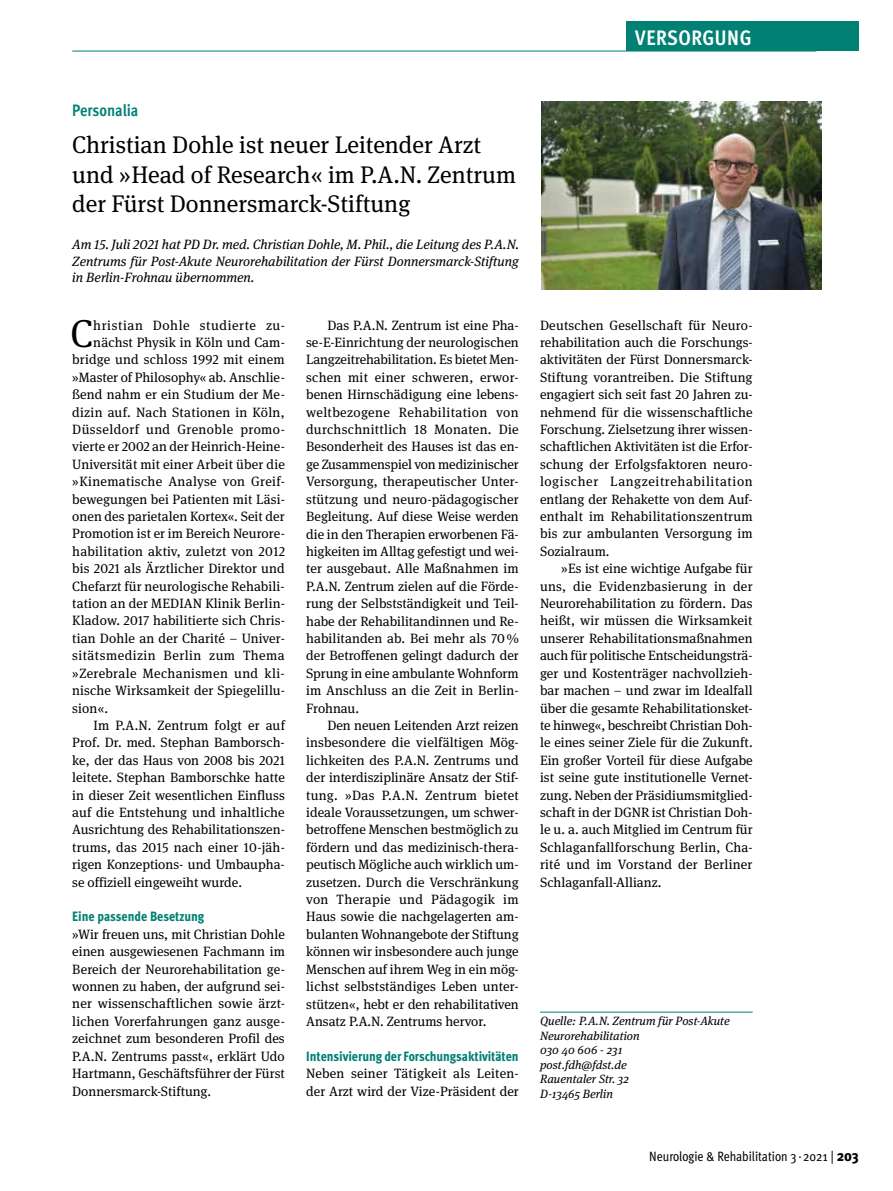
<style>
.page{position:relative;width:893px;height:1191px;background:#fff}
.page>*{position:absolute;margin:0;border:0;box-sizing:border-box;transform-origin:0 0}
.t1{font:38.7px "Meta Serif Pro";color:#000}
.t2{font:24px/29.2px "Meta Serif Pro";color:#000}
.t3{font:700 21px "Meta Cond OT";letter-spacing:.03em;color:#fff}
.t4{font:700 16.5px "Meta Cond OT";color:#008174}
.t5{font:13.5px/17.4px "Meta Serif Pro";letter-spacing:.01em;color:#000;text-align:justify}
.t6{font:italic 13.5px/16.2px "Meta Serif Pro";color:#000;text-align:justify}
.t7{font:800 13.5px "Meta Cond OT";color:#008174}
.t8{font:13.5px "Meta Cond OT";color:#000}
.t9{font:13.5px "Meta Serif Pro";letter-spacing:.03em;color:#000}
.t10{font:13.5px "Meta Serif Pro";letter-spacing:.035em;color:#000}
.t11{font:13.5px "Meta Serif Pro";letter-spacing:.045em;color:#000}
.t12{font:italic 12px/14.4px "Meta Serif Pro";color:#000}
.s1{font-weight:800;font-size:15px}
</style>
<div class="page">
<hr style="left:540px;top:1011px;width:213px;height:1px;background:#008174">
<img style="left:541px;top:102px;width:281px;height:187px">
<hr style="left:72px;top:51px;width:744px;height:1px;background:#008174">
<div style="left:627px;top:21px;width:232px;height:30px;background:#008174"></div>
<h3 class="t3" style="left:635px;top:24px;width:118px">VERSORGUNG</h3>
<p class="t4" style="left:72px;top:100px;width:68px">Personalia</p>
<h2 class="t2" style="left:72px;top:129px;width:445px">Christian Dohle ist neuer Leitender Arzt und »Head of Research« im P.A.N. Zentrum der Fürst Donnersmarck-Stiftung</h2>
<p class="t6" style="left:72px;top:236px;width:448px">Am 15. Juli 2021 hat PD Dr. med. Christian Dohle, M. Phil., die Leitung des P.A.N.<br>Zentrums für Post-Akute Neurorehabilitation der Fürst Donnersmarck-Stiftung in Berlin-Frohnau übernommen.</p>
<h1 class="t1" style="left:71px;top:305px;width:24px">C</h1>
<p class="t11" style="left:93px;top:315px;width:193px">hristian Dohle studierte zu-</p>
<p class="t5" style="left:93px;top:333px;width:193px">nächst Physik in Köln und Cam-</p>
<p class="t5" style="left:72px;top:350px;width:214px">bridge und schloss 1992 mit einem</p>
<p class="t5" style="left:72px;top:368px;width:214px">»Master of Philosophy« ab. Anschlie-</p>
<p class="t5" style="left:72px;top:385px;width:214px">ßend nahm er ein Studium der Me-</p>
<p class="t5" style="left:72px;top:402px;width:214px">dizin auf. Nach Stationen in Köln,</p>
<p class="t9" style="left:72px;top:419px;width:214px">Düsseldorf und Grenoble promo-</p>
<p class="t5" style="left:72px;top:437px;width:214px">vierte er 2002 an der Heinrich-Heine-</p>
<p class="t5" style="left:72px;top:455px;width:214px">Universität mit einer Arbeit über die</p>
<p class="t5" style="left:72px;top:472px;width:214px">»Kinematische Analyse von Greif-</p>
<p class="t5" style="left:72px;top:489px;width:214px">bewegungen bei Patienten mit Läsi-</p>
<p class="t5" style="left:72px;top:507px;width:214px">onen des parietalen Kortex«. Seit der</p>
<p class="t5" style="left:72px;top:524px;width:214px">Promotion ist er im Bereich Neurore-</p>
<p class="t5" style="left:72px;top:542px;width:214px">habilitation aktiv, zuletzt von 2012</p>
<p class="t5" style="left:72px;top:559px;width:214px">bis 2021 als Ärztlicher Direktor und</p>
<p class="t5" style="left:72px;top:576px;width:214px">Chefarzt für neurologische Rehabili-</p>
<p class="t5" style="left:72px;top:594px;width:214px">tation an der MEDIAN Klinik Berlin-</p>
<p class="t5" style="left:72px;top:611px;width:213px">Kladow. 2017 habilitierte sich Chris-</p>
<p class="t5" style="left:72px;top:629px;width:214px">tian Dohle an der Charité – Univer-</p>
<p class="t10" style="left:72px;top:646px;width:214px">sitätsmedizin Berlin zum Thema</p>
<p class="t5" style="left:72px;top:663px;width:214px">»Zerebrale Mechanismen und kli-</p>
<p class="t5" style="left:72px;top:681px;width:214px">nische Wirksamkeit der Spiegelillu-</p>
<p class="t5" style="left:72px;top:698px;width:37px">sion«.</p>
<p class="t5" style="left:94px;top:716px;width:193px">Im P.A.N. Zentrum folgt er auf</p>
<p class="t5" style="left:72px;top:733px;width:214px">Prof. Dr. med. Stephan Bamborsch-</p>
<p class="t5" style="left:72px;top:750px;width:214px">ke, der das Haus von 2008 bis 2021</p>
<p class="t5" style="left:72px;top:768px;width:214px">leitete. Stephan Bamborschke hatte</p>
<p class="t5" style="left:72px;top:785px;width:214px">in dieser Zeit wesentlichen Einfluss</p>
<p class="t5" style="left:72px;top:803px;width:214px">auf die Entstehung und inhaltliche</p>
<p class="t5" style="left:72px;top:820px;width:214px">Ausrichtung des Rehabilitationszen-</p>
<p class="t5" style="left:72px;top:837px;width:214px">trums, das 2015 nach einer 10-jäh-</p>
<p class="t5" style="left:72px;top:855px;width:214px">rigen Konzeptions- und Umbaupha-</p>
<p class="t5" style="left:72px;top:872px;width:171px">se offiziell eingeweiht wurde.</p>
<p class="t7" style="left:72px;top:908px;width:133px">Eine passende Besetzung</p>
<p class="t5" style="left:72px;top:924px;width:214px">»Wir freuen uns, mit Christian Dohle einen ausgewiesenen Fachmann im Bereich der Neurorehabilitation ge&shy;wonnen zu haben, der aufgrund sei&shy;ner wissenschaftlichen sowie ärzt&shy;lichen Vorerfahrungen ganz ausge&shy;zeichnet zum besonderen Profil des P.A.N. Zentrums passt«, erklärt Udo Hartmann, Geschäftsführer der Fürst Donnersmarck-Stiftung.</p>
<p class="t5" style="left:306px;top:315px;width:214px;text-indent:21px">Das P.A.N. Zentrum ist eine Pha&shy;se-E-Einrichtung der neurologischen Langzeitrehabilitation. Es bietet Men&shy;schen mit einer schweren, erwor&shy;benen Hirnschädigung eine lebens&shy;weltbezogene Rehabilitation von durchschnittlich 18 Monaten. Die Besonderheit des Hauses ist das en&shy;ge Zusammenspiel von medizinischer Versorgung, therapeutischer Unter&shy;stützung und neuro-pädagogischer Begleitung. Auf diese Weise werden die in den Therapien erworbenen Fä&shy;higkeiten im Alltag gefestigt und wei&shy;ter ausgebaut. Alle Maßnahmen im P.A.N. Zentrum zielen auf die Förde&shy;rung der Selbstständigkeit und Teil&shy;habe der Rehabilitandinnen und Re&shy;habilitanden ab. Bei mehr als 70% der Betroffenen gelingt dadurch der Sprung in eine ambulante Wohnform im Anschluss an die Zeit in Berlin-Frohnau.</p>
<p class="t5" style="left:306px;top:716px;width:214px;text-indent:21px">Den neuen Leitenden Arzt reizen insbesondere die vielfältigen Mög&shy;lichkeiten des P.A.N. Zentrums und der interdisziplinäre Ansatz der Stif&shy;tung. »Das P.A.N. Zentrum bietet ideale Voraussetzungen, um schwer&shy;betroffene Menschen bestmöglich zu fördern und das medizinisch-thera&shy;peutisch Mögliche auch wirklich um&shy;zusetzen. Durch die Verschränkung von Therapie und Pädagogik im Haus sowie die nachgelagerten am&shy;bulanten Wohnangebote der Stiftung können wir insbesondere auch junge Menschen auf ihrem Weg in ein mög&shy;lichst selbstständiges Leben unter&shy;stützen«, hebt er den rehabilitativen Ansatz P.A.N. Zentrums hervor.</p>
<p class="t7" style="left:306px;top:1047px;width:214px">Intensivierung der Forschungsaktivitäten</p>
<p class="t5" style="left:306px;top:1064px;width:214px">Neben seiner Tätigkeit als Leiten&shy;der Arzt wird der Vize-Präsident der</p>
<p class="t5" style="left:540px;top:315px;width:214px">Deutschen Gesellschaft für Neuro&shy;rehabilitation auch die Forschungs&shy;aktivitäten der Fürst Donnersmarck-Stiftung vorantreiben. Die Stiftung engagiert sich seit fast 20 Jahren zu&shy;nehmend für die wissenschaftliche Forschung. Zielsetzung ihrer wissen&shy;schaftlichen Aktivitäten ist die Erfor&shy;schung der Erfolgsfaktoren neuro&shy;logischer Langzeitrehabilitation entlang der Rehakette von dem Auf&shy;enthalt im Rehabilitationszentrum bis zur ambulanten Versorgung im Sozialraum.</p>
<p class="t5" style="left:540px;top:559px;width:214px;text-indent:21px">»Es ist eine wichtige Aufgabe für uns, die Evidenzbasierung in der Neurorehabilitation zu fördern. Das heißt, wir müssen die Wirksamkeit unserer Rehabilitationsmaßnahmen auch für politische Entscheidungsträ&shy;ger und Kostenträger nachvollzieh&shy;bar machen – und zwar im Idealfall über die gesamte Rehabilitationsket&shy;te hinweg«, beschreibt Christian Doh&shy;le eines seiner Ziele für die Zukunft.<br>Ein großer Vorteil für diese Aufgabe ist seine gute institutionelle Vernet&shy;zung. Neben der Präsidiumsmitglied&shy;schaft in der DGNR ist Christian Doh&shy;le u. a. auch Mitglied im Centrum für Schlaganfallforschung Berlin, Cha&shy;rité und im Vorstand der Berliner Schlaganfall-Allianz.</p>
<p class="t12" style="left:540px;top:1013px;width:191px">Quelle: P.A.N. Zentrum für Post-Akute<br>Neurorehabilitation<br>030 40 606 - 231<br>post.fdh@fdst.de<br>Rauentaler Str. 32<br>D-13465 Berlin</p>
<p class="t8" style="left:649px;top:1148px;width:211px">Neurologie &amp; Rehabilitation 3 · 2021 | <span class="s1">203</span></p>
</div>
